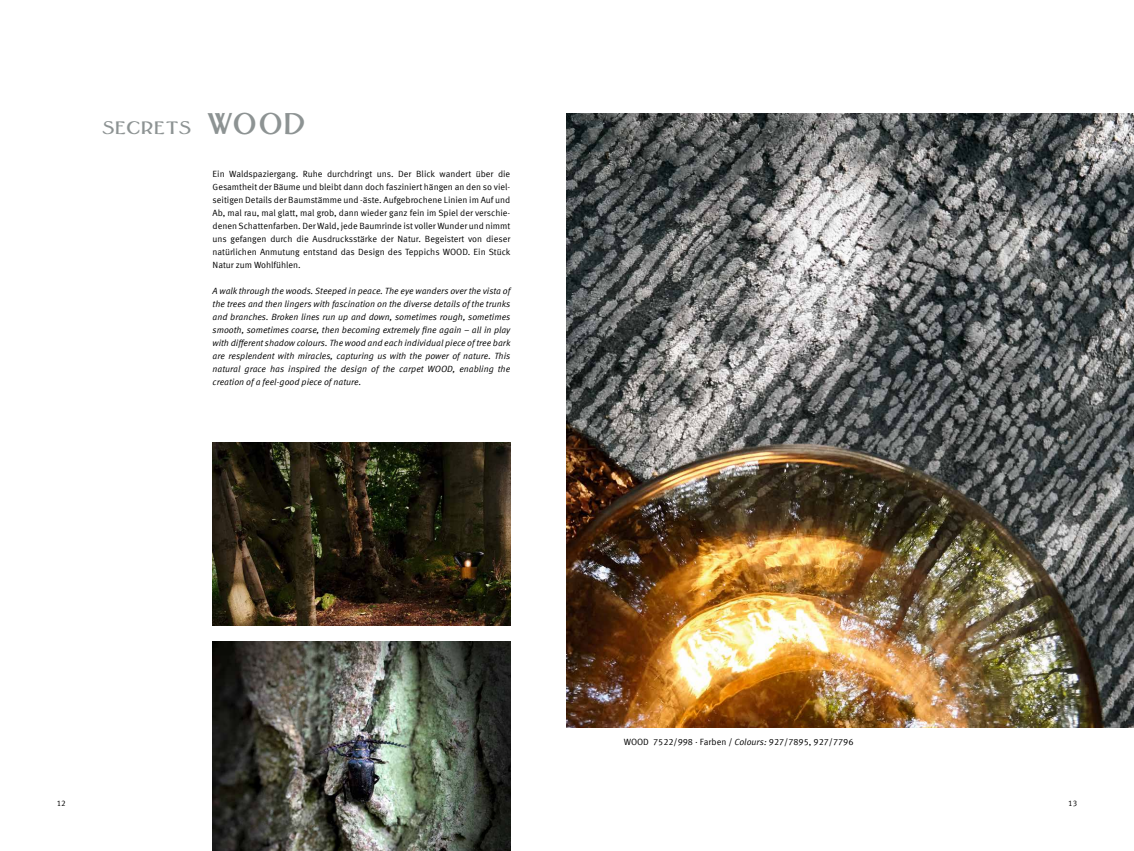
<style>
.page{position:relative;width:1134px;height:851px;background:#fff}
.page>*{position:absolute;margin:0;border:0;box-sizing:border-box;transform-origin:0 0}
.t1{font:15px "Bolton Sans";letter-spacing:.065em;color:#8d9393}
.t2{font:9px/13px "Meta Offc Norm";color:#000;text-align:justify}
.t3{font:9px/13px "Meta Offc Norm Ita";color:#000;text-align:justify}
.t4{font:8px "Meta Offc Norm";color:#000}
.s1{font-size:25px}
.s2{font-family:"Meta Offc Norm Ita"}
</style>
<div class="page">
<img style="left:567px;top:113px;width:567px;height:614px">
<img style="left:213px;top:641px;width:297px;height:209px">
<img style="left:213px;top:442px;width:297px;height:184px">
<h1 class="t1" style="left:102px;top:121px;width:205px">SECRETS <span class="s1">WOOD</span></h1>
<p class="t2" style="left:213px;top:167px;width:299px">Ein Waldspaziergang. Ruhe durchdringt uns. Der Blick wandert über die Gesamtheit der Bäume und bleibt dann doch fasziniert hängen an den so viel&shy;seitigen Details der Baumstämme und -äste. Aufgebrochene Linien im Auf und Ab, mal rau, mal glatt, mal grob, dann wieder ganz fein im Spiel der verschie&shy;denen Schattenfarben. Der Wald, jede Baumrinde ist voller Wunder und nimmt uns gefangen durch die Ausdrucksstärke der Natur. Begeistert von dieser natürlichen Anmutung entstand das Design des Teppichs WOOD. Ein Stück Natur zum Wohlfühlen.</p>
<p class="t3" style="left:213px;top:284px;width:299px">A walk through the woods. Steeped in peace. The eye wanders over the vista of the trees and then lingers with fascination on the diverse details of the trunks and branches. Broken lines run up and down, sometimes rough, sometimes smooth, sometimes coarse, then becoming extremely fine again – all in play with different shadow colours. The wood and each individual piece of tree bark are resplendent with miracles, capturing us with the power of nature. This natural grace has inspired the design of the carpet WOOD, enabling the creation of a feel-good piece of nature.</p>
<p class="t2" style="left:624px;top:735px;width:231px">WOOD 7522/998 · Farben / <span class="s2">Colours:</span> 927/7895, 927/7796</p>
<p class="t4" style="left:57px;top:798px;width:11px">12</p>
<p class="t4" style="left:1068px;top:798px;width:11px">13</p>
</div>
